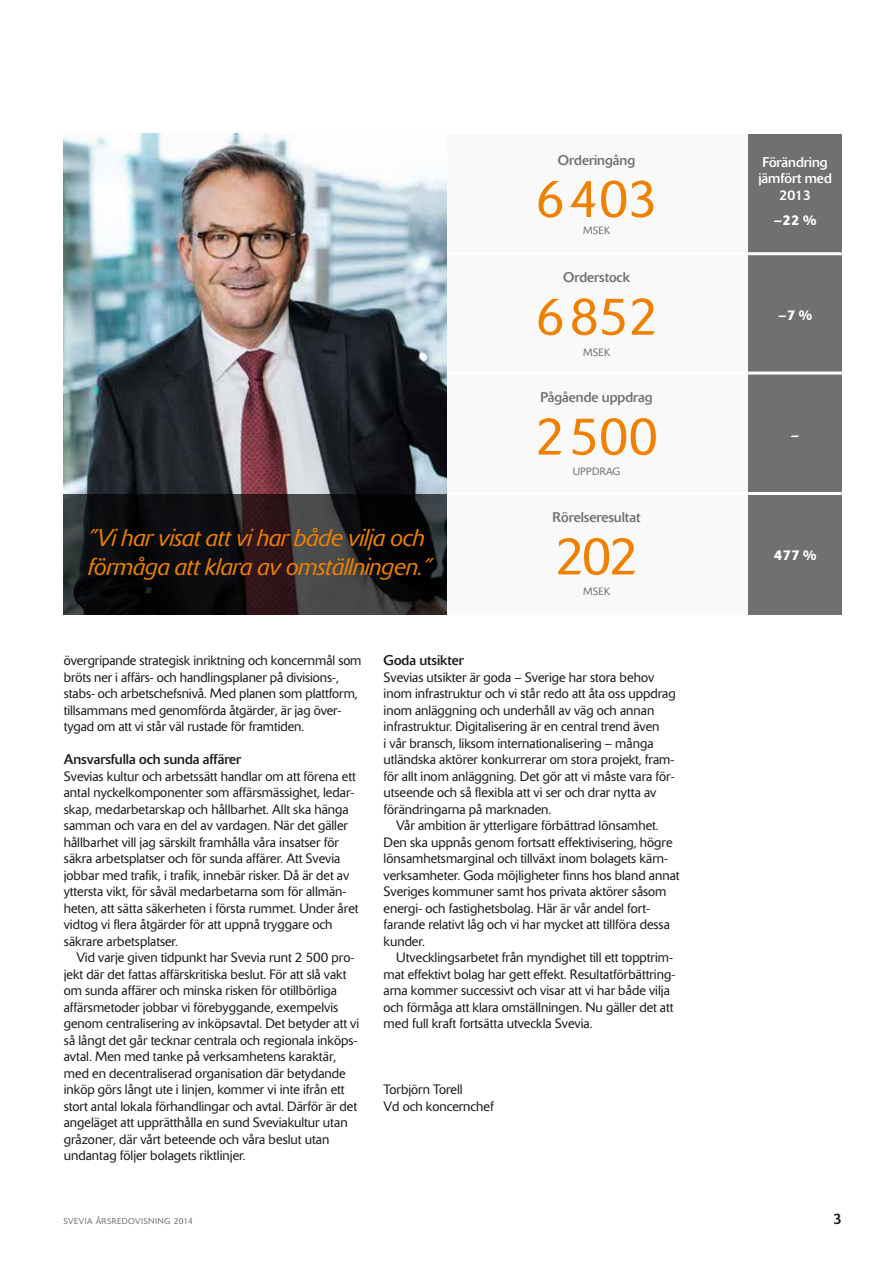
<style>
.page{position:relative;width:893px;height:1263px;background:#fff}
.page>*{position:absolute;margin:0;border:0;box-sizing:border-box;transform-origin:0 0}
.t1{font:300 52.5px "Delta";color:#f08100}
.t2{font:italic 300 24px/28.5px "Delta";color:#f08100}
.t3{font:15px "Delta";color:#1c1b1a}
.t4{font:13.95px "Delta";color:#70706f}
.t5{font:13.95px "Delta";color:#1c1b1a}
.t6{font:13.95px/16.5px "Delta";color:#fff;text-align:center}
.t7{font:500 13.95px "Delta";color:#fff}
.t8{font:300 13.5px/16.5px "Delta";color:#1c1b1a}
.t9{font:300 10.5px "Delta";letter-spacing:.02em;color:#70706f}
.t10{font:300 8.4px "Delta";letter-spacing:.055em;color:#70706f}
.s1{font-size:8.7px}
</style>
<div class="page">
<div style="left:446px;top:134px;width:396px;height:480px;background:#f9f9f9"></div>
<div style="left:748px;top:134px;width:94px;height:480px;background:#70706f"></div>
<hr style="left:446px;top:252px;width:396px;height:3px;background:#fff">
<hr style="left:446px;top:372px;width:396px;height:3px;background:#fff">
<hr style="left:446px;top:492px;width:396px;height:3px;background:#fff">
<img style="left:64px;top:134px;width:382px;height:360px">
<svg style="left:63px;top:494px;width:383px;height:120px;background:#1c1a1b"></svg>
<h2 class="t2" style="left:88px;top:524px;width:345px">”Vi har visat att vi har både vilja och förmåga att klara av omställningen.”</h2>
<p class="t4" style="left:558px;top:151px;width:79px">Orderingång</p>
<h1 class="t1" style="left:535px;top:167px;width:124px">6403</h1>
<p class="t9" style="left:583px;top:224px;width:29px">MSEK</p>
<p class="t4" style="left:563px;top:269px;width:68px">Orderstock</p>
<h1 class="t1" style="left:535px;top:285px;width:124px">6852</h1>
<p class="t9" style="left:583px;top:346px;width:29px">MSEK</p>
<p class="t4" style="left:540px;top:389px;width:114px">Pågående uppdrag</p>
<h1 class="t1" style="left:535px;top:405px;width:124px">2500</h1>
<p class="t9" style="left:573px;top:465px;width:49px">UPPDRAG</p>
<p class="t4" style="left:553px;top:509px;width:90px">Rörelseresultat</p>
<h1 class="t1" style="left:555px;top:525px;width:85px">202</h1>
<p class="t9" style="left:583px;top:585px;width:29px">MSEK</p>
<p class="t8" style="left:64px;top:652px;width:299px">övergripande strategisk inriktning och koncernmål som bröts ner i affärs- och handlingsplaner på divisions-, stabs- och arbetschefsnivå. Med planen som plattform, tillsammans med genomförda åtgärder, är jag över&shy;tygad om att vi står väl rustade för framtiden.</p>
<p class="t5" style="left:64px;top:751px;width:179px">Ansvarsfulla och sunda affärer</p>
<p class="t8" style="left:64px;top:768px;width:296px">Svevias kultur och arbetssätt handlar om att förena ett antal nyckelkomponenter som affärsmässighet, ledar&shy;skap, medarbetarskap och hållbarhet. Allt ska hänga samman och vara en del av vardagen. När det gäller hållbarhet vill jag särskilt framhålla våra insatser för säkra arbetsplatser och för sunda affärer. Att Svevia jobbar med trafik, i trafik, innebär risker. Då är det av yttersta vikt, för såväl medarbetarna som för allmän&shy;heten, att sätta säkerheten i första rummet. Under året vidtog vi flera åtgärder för att uppnå tryggare och säkrare arbetsplatser.</p>
<p class="t8" style="left:64px;top:949px;width:297px;text-indent:13px">Vid varje given tidpunkt har Svevia runt 2 500 pro&shy;jekt där det fattas affärskritiska beslut. För att slå vakt om sunda affärer och minska risken för otillbörliga affärsmetoder jobbar vi förebyggande, exempelvis genom centralisering av inköpsavtal. Det betyder att vi så långt det går tecknar centrala och regionala inköps&shy;avtal. Men med tanke på verksamhetens karaktär, med en decentraliserad organisation där betydande inköp görs långt ute i linjen, kommer vi inte ifrån ett stort antal lokala förhandlingar och avtal. Därför är det angeläget att upprätthålla en sund Sveviakultur utan gråzoner, där vårt beteende och våra beslut utan undantag följer bolagets riktlinjer.</p>
<p class="t5" style="left:384px;top:652px;width:82px">Goda utsikter</p>
<p class="t8" style="left:384px;top:669px;width:294px">Svevias utsikter är goda – Sverige har stora behov inom infrastruktur och vi står redo att åta oss uppdrag inom anläggning och underhåll av väg och annan infrastruktur. Digitalisering är en central trend även<br>i vår bransch, liksom internationalisering – många utländska aktörer konkurrerar om stora projekt, fram&shy;för allt inom anläggning. Det gör att vi måste vara för&shy;utseende och så flexibla att vi ser och drar nytta av förändringarna på marknaden.</p>
<p class="t8" style="left:384px;top:817px;width:297px;text-indent:13px">Vår ambition är ytterligare förbättrad lönsamhet.<br>Den ska uppnås genom fortsatt effektivisering, högre lönsamhetsmarginal och tillväxt inom bolagets kärn&shy;verksamheter. Goda möjligheter finns hos bland annat Sveriges kommuner samt hos privata aktörer såsom energi- och fastighetsbolag. Här är vår andel fort&shy;farande relativt låg och vi har mycket att tillföra dessa kunder.</p>
<p class="t8" style="left:384px;top:949px;width:293px;text-indent:13px">Utvecklingsarbetet från myndighet till ett topptrim&shy;mat effektivt bolag har gett effekt. Resultatförbättring&shy;arna kommer successivt och visar att vi har både vilja och förmåga att klara omställningen. Nu gäller det att med full kraft fortsätta utveckla Svevia.</p>
<p class="t8" style="left:384px;top:1081px;width:112px">Torbjörn Torell<br>Vd och koncernchef</p>
<p class="t6" style="left:758px;top:153px;width:75px">Förändring jämfört med<br>2013</p>
<p class="t7" style="left:774px;top:211px;width:44px">–22 %</p>
<p class="t7" style="left:778px;top:306px;width:35px">–7 %</p>
<p class="t7" style="left:791px;top:426px;width:10px">–</p>
<p class="t7" style="left:774px;top:547px;width:44px">477 %</p>
<p class="t10" style="left:63px;top:1216px;width:131px">SVEVIA ÅRSREDOVISNING <span class="s1">2014</span></p>
<p class="t3" style="left:833px;top:1209px;width:10px">3</p>
</div>
